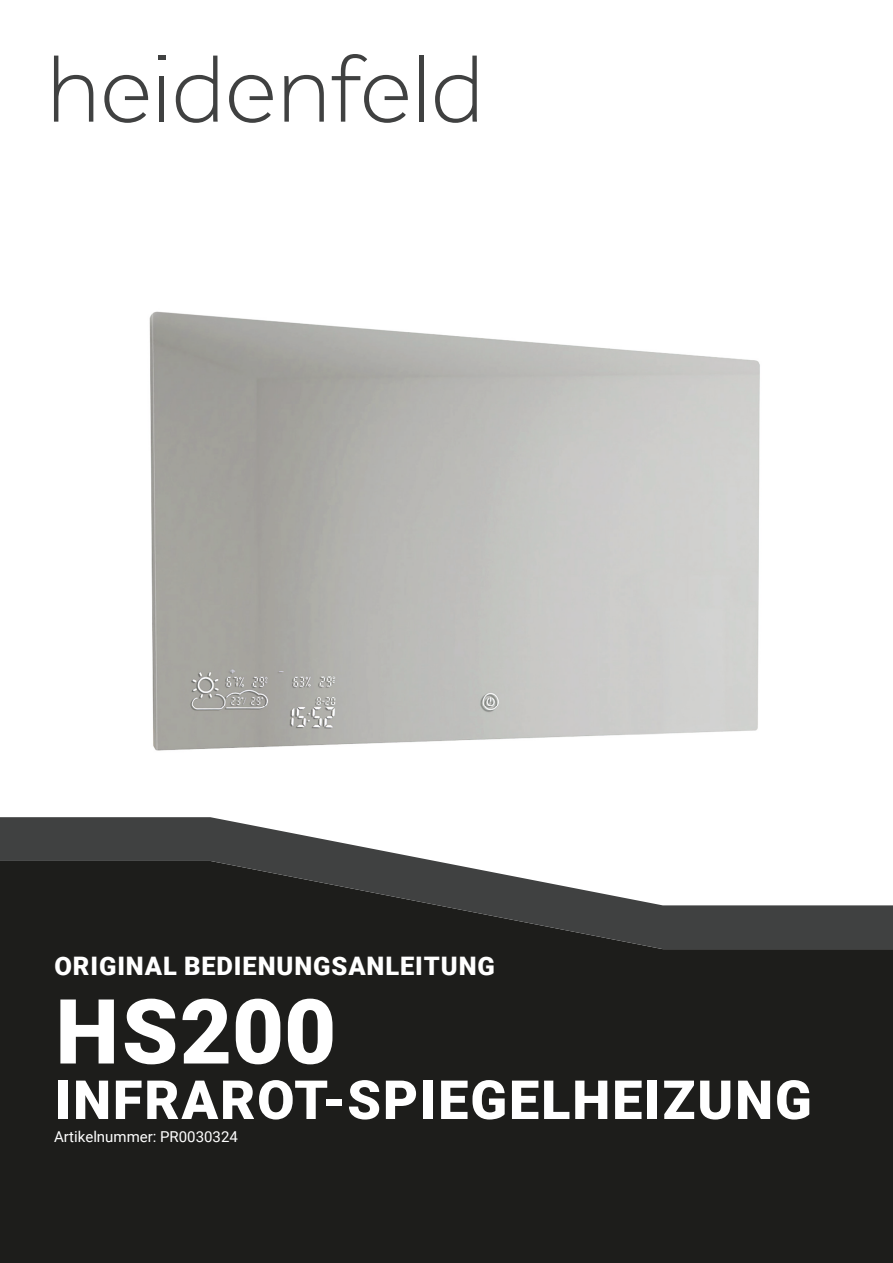
<style>
.page{position:relative;width:893px;height:1263px;background:#fff}
.page>*{position:absolute;margin:0;border:0;box-sizing:border-box;transform-origin:0 0}
.t1{font:900 90px "Roboto";letter-spacing:.01em;color:#fff}
.t2{font:900 54px "Roboto";letter-spacing:.035em;color:#fff}
.t3{font:900 25.5px "Roboto";letter-spacing:.035em;color:#fff}
.t4{font:15px "Roboto";color:#fff}
</style>
<div class="page">
<svg style="left:158px;top:56px;width:8px;height:4px"></svg>
<svg style="left:54px;top:56px;width:39px;height:66px"></svg>
<svg style="left:176px;top:56px;width:42px;height:67px"></svg>
<svg style="left:104px;top:75px;width:44px;height:48px"></svg>
<hr style="left:160px;top:76px;width:4px;height:46px;background:#404141">
<div style="left:419px;top:56px;width:5px;height:66px;background:#404141"></div>
<svg style="left:435px;top:56px;width:42px;height:67px"></svg>
<svg style="left:229px;top:75px;width:44px;height:48px"></svg>
<svg style="left:332px;top:54px;width:76px;height:69px"></svg>
<svg style="left:284px;top:75px;width:40px;height:47px"></svg>
<div style="left:0;top:949px;width:893px;height:314px;background:#1d1d1b"></div>
<svg style="left:0;top:817px;width:893px;height:132px"></svg>
<img style="left:149px;top:311px;width:611px;height:440px">
<p class="t3" style="left:54px;top:948px;width:442px">ORIGINAL BEDIENUNGSANLEITUNG</p>
<h1 class="t1" style="left:56px;top:968px;width:282px">HS200</h1>
<h2 class="t2" style="left:55px;top:1062px;width:758px">INFRAROT-SPIEGELHEIZUNG</h2>
<p class="t4" style="left:54px;top:1126px;width:185px">Artikelnummer: PR0030324</p>
</div>
